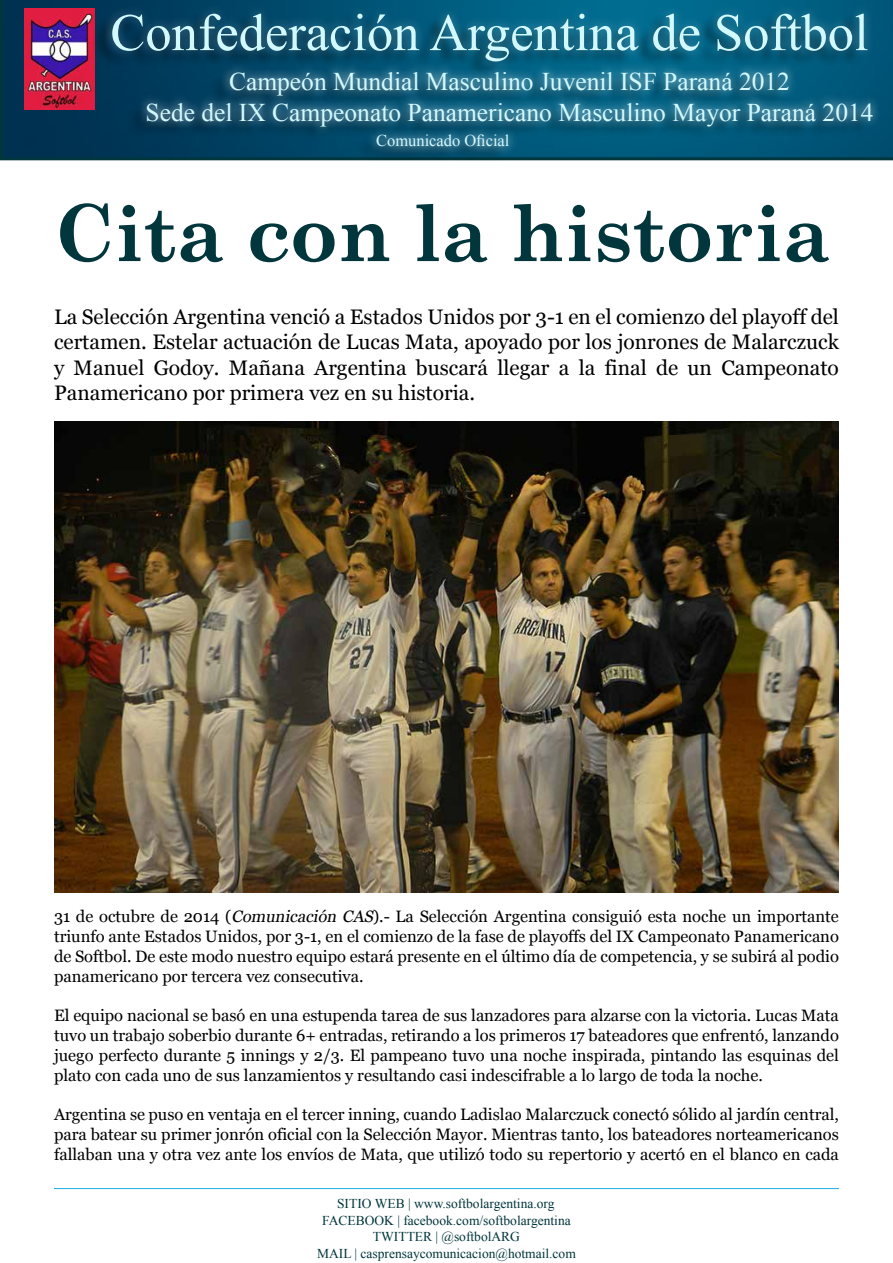
<style>
.page{position:relative;width:893px;height:1263px;background:#fff}
.page>*{position:absolute;margin:0;border:0;box-sizing:border-box;transform-origin:0 0}
.t1{font:700 78px "Century Schoolbook";color:#00363c}
.t2{font:52.5px "Times New Roman";color:#d1f9ff}
.t3{font:25.5px/30.6px "Times New Roman";color:#d1f9ff;text-align:center}
.t4{font:21px/25.2px "Vani";color:#000;text-align:justify}
.t5{font:16.5px/19.8px "Vani";color:#000;text-align:justify}
.t6{font:16.5px "Times New Roman";color:#d1f9ff}
.t7{font:13.5px/17px "Times New Roman";color:#00363c;text-align:center}
.s1{font-style:italic}
</style>
<div class="page">
<svg style="left:0;top:0;width:893px;height:160px;background:#014160"></svg>
<img style="left:24px;top:9px;width:71px;height:100px">
<div style="left:102px;top:3px;width:774px;height:68px;background:#fff;opacity:.28"></div>
<div style="left:126px;top:72px;width:742px;height:71px;background:#000;opacity:.47"></div>
<div style="left:138px;top:63px;width:744px;height:73px;background:#fff;opacity:.75"></div>
<div style="left:356px;top:135px;width:148px;height:28px;background:#000;opacity:.47"></div>
<div style="left:367px;top:125px;width:151px;height:31px;background:#fff;opacity:.75"></div>
<hr style="left:54px;top:1188px;width:785px;height:1px;background:#1ab0e0">
<img style="left:54px;top:422px;width:785px;height:471px">
<h2 class="t2" style="left:110px;top:-3px;width:760px">Confederación Argentina de Softbol</h2>
<h3 class="t3" style="left:145px;top:66px;width:730px">Campeón Mundial Masculino Juvenil ISF Paraná 2012<br>Sede del IX Campeonato Panamericano Masculino Mayor Paraná 2014</h3>
<p class="t6" style="left:376px;top:130px;width:135px">Comunicado Oficial</p>
<h1 class="t1" style="left:54px;top:172px;width:778px">Cita con la historia</h1>
<p class="t4" style="left:54px;top:304px;width:786px">La Selección Argentina venció a Estados Unidos por 3-1 en el comienzo del playoff del certamen. Estelar actuación de Lucas Mata, apoyado por los jonrones de Malarczuck y Manuel Godoy. Mañana Argentina buscará llegar a la final de un Campeonato Panamericano por primera vez en su historia.</p>
<p class="t5" style="left:54px;top:906px;width:786px">31 de octubre de 2014 (<span class="s1">Comunicación CAS</span>).- La Selección Argentina consiguió esta noche un importante triunfo ante Estados Unidos, por 3-1, en el comienzo de la fase de playoffs del IX Campeonato Panamericano de Softbol. De este modo nuestro equipo estará presente en el último día de competencia, y se subirá al podio panamericano por tercera vez consecutiva.</p>
<p class="t5" style="left:54px;top:1005px;width:786px">El equipo nacional se basó en una estupenda tarea de sus lanzadores para alzarse con la victoria. Lucas Mata tuvo un trabajo soberbio durante 6+ entradas, retirando a los primeros 17 bateadores que enfrentó, lanzando juego perfecto durante 5 innings y 2/3. El pampeano tuvo una noche inspirada, pintando las esquinas del plato con cada uno de sus lanzamientos y resultando casi indescifrable a lo largo de toda la noche.</p>
<p class="t5" style="left:54px;top:1104px;width:786px">Argentina se puso en ventaja en el tercer inning, cuando Ladislao Malarczuck conectó sólido al jardín central, para batear su primer jonrón oficial con la Selección Mayor. Mientras tanto, los bateadores norteamericanos fallaban una y otra vez ante los envíos de Mata, que utilizó todo su repertorio y acertó en el blanco en cada</p>
<p class="t7" style="left:337px;top:1194px;width:219px">SITIO WEB | www.softbolargentina.org</p>
<p class="t7" style="left:317px;top:1211px;width:260px">FACEBOOK | facebook.com/softbolargentina<br>TWITTER | @softbolARG<br>MAIL | casprensaycomunicacion@hotmail.com</p>
</div>
